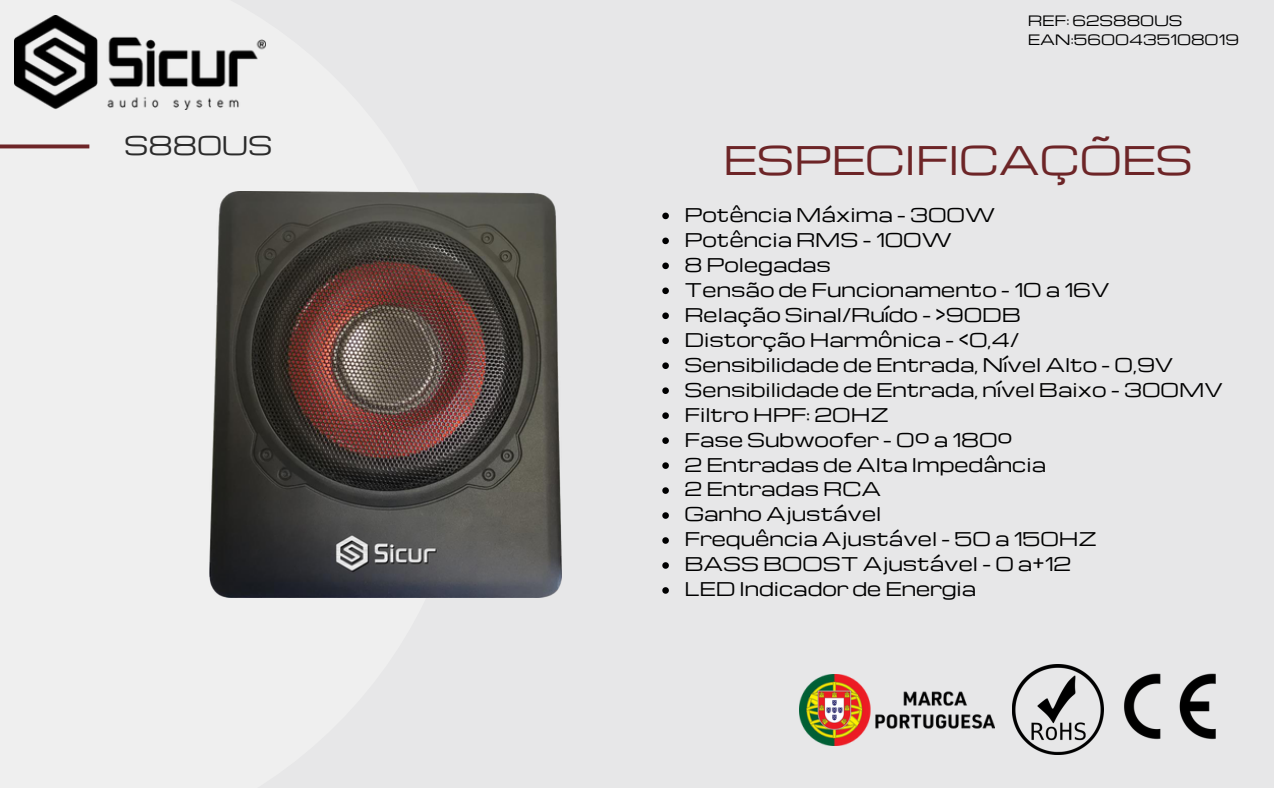
<style>
.page{position:relative;width:1274px;height:788px;background:#fff}
.page>*{position:absolute;margin:0;border:0;box-sizing:border-box;transform-origin:0 0}
.t1{font:38.5px "Michroma";color:#6d2527}
.t2{font:25.03px "Michroma";color:#2b2b2b}
.t3{font:18.55px/25px "Michroma";color:#000}
.t4{font:14px/18.7px "Michroma";color:#000}
</style>
<div class="page">
<div style="left:0;top:0;width:1273px;height:787px;background:#e7e7e8"></div>
<svg style="left:0;top:144px;width:89px;height:4px"></svg>
<img style="left:14px;top:16px;width:251px;height:93px">
<img style="left:1124px;top:673px;width:92px;height:67px">
<img style="left:1012px;top:664px;width:91px;height:90px">
<img style="left:799px;top:674px;width:194px;height:71px">
<img style="left:210px;top:191px;width:352px;height:406px">
<svg style="left:662px;top:212px;width:6px;height:7px"></svg>
<svg style="left:662px;top:237px;width:6px;height:7px"></svg>
<svg style="left:662px;top:262px;width:6px;height:7px"></svg>
<svg style="left:662px;top:287px;width:6px;height:7px"></svg>
<svg style="left:662px;top:312px;width:6px;height:7px"></svg>
<svg style="left:662px;top:337px;width:6px;height:7px"></svg>
<svg style="left:662px;top:362px;width:6px;height:7px"></svg>
<svg style="left:662px;top:387px;width:6px;height:7px"></svg>
<svg style="left:662px;top:412px;width:6px;height:7px"></svg>
<svg style="left:662px;top:437px;width:6px;height:7px"></svg>
<svg style="left:662px;top:462px;width:6px;height:7px"></svg>
<svg style="left:662px;top:487px;width:6px;height:7px"></svg>
<svg style="left:662px;top:512px;width:6px;height:7px"></svg>
<svg style="left:662px;top:537px;width:6px;height:6px"></svg>
<svg style="left:662px;top:562px;width:6px;height:6px"></svg>
<svg style="left:662px;top:587px;width:6px;height:6px"></svg>
<h2 class="t2" style="left:124px;top:126px;width:150px">S880US</h2>
<p class="t4" style="left:1027px;top:11px;width:213px">REF: 62S880US<br>EAN:5600435108019</p>
<h1 class="t1" style="left:723px;top:131px;width:471px">ESPECIFICAÇÕES</h1>
<p class="t3" style="left:684px;top:201px;width:539px">Potência Máxima - 300W<br>Potência RMS - 100W<br>8 Polegadas<br>Tensão de Funcionamento - 10 a 16V<br>Relação Sinal/Ruído - &gt;90DB<br>Distorção Harmônica - &lt;0,4%<br>Sensibilidade de Entrada, Nível Alto - 0,9V<br>Sensibilidade de Entrada, nível Baixo - 300MV<br>Filtro HPF: 20HZ<br>Fase Subwoofer - 0º a 180º<br>2 Entradas de Alta Impedância<br>2 Entradas RCA<br>Ganho Ajustável<br>Frequência Ajustável - 50 a 150HZ<br>BASS BOOST Ajustável - 0 a+12<br>LED Indicador de Energia</p>
</div>
